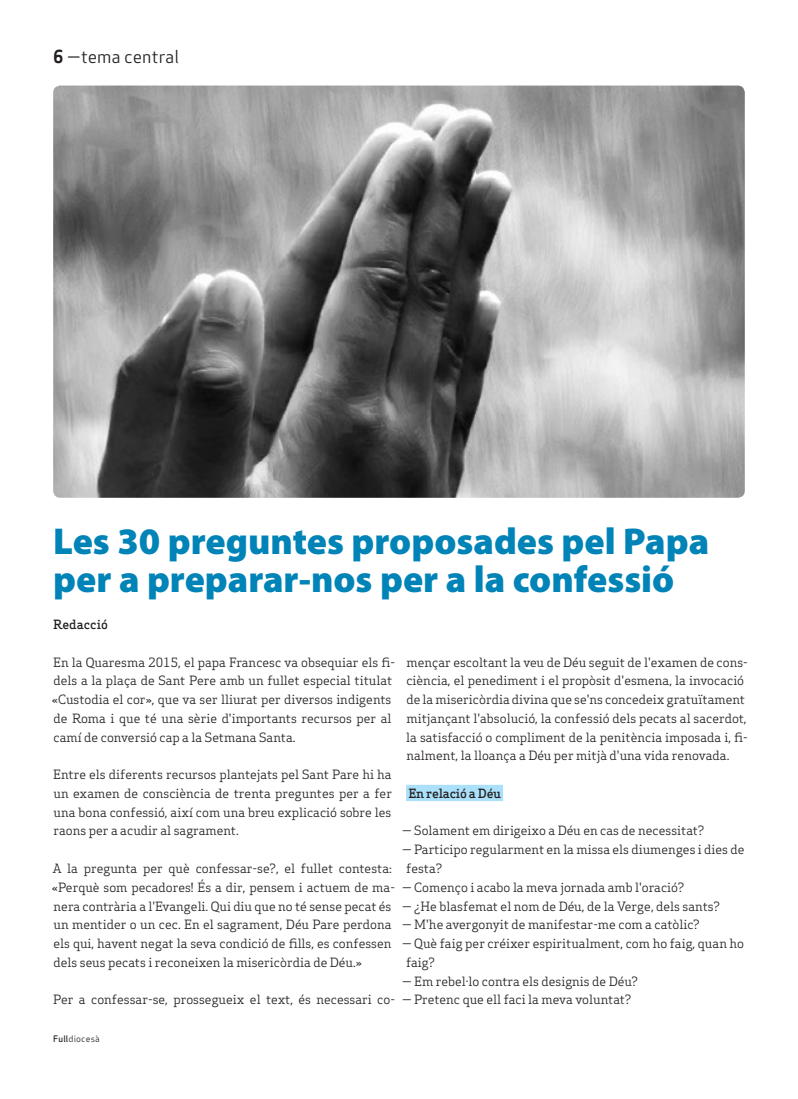
<style>
.page{position:relative;width:798px;height:1099px;background:#fff}
.page>*{position:absolute;margin:0;border:0;box-sizing:border-box;transform-origin:0 0}
.Titulars{font:900 37.5px/37.5px "Myriad Pro";color:#0083b6}
.Capçalera{font:17.5px "Apex Sans Book T";color:#231f20}
.Text_General{font:12.5px/18.8px "Apex Serif";color:#231f20}
.Text_General-2{font:500 12.5px "Apex Serif";letter-spacing:-.02em;color:#231f20}
.Autors{font:500 12.5px "Apex Serif";color:#231f20}
.Data_Peu{font:8.75px "Apex Sans Book T";letter-spacing:.02em;color:#231f20}
.s1{font-family:"Apex Sans Bold T"}
.s2{font-family:"Apex Sans Medium T"}
</style>
<div class="page">
<div style="left:406px;top:784px;width:97px;height:17px;background:#aae0f9"></div>
<img style="left:53px;top:86px;width:691px;height:412px">
<p class="Capçalera" style="left:53px;top:46px;width:127px"><span class="s1">6</span> —tema central</p>
<p class="Titulars" style="left:53px;top:521px;width:657px">Les 30 preguntes proposades pel Papa per a preparar-nos per a la confessió</p>
<p class="Autors" style="left:53px;top:616px;width:56px">Redacció</p>
<p class="Text_General" style="left:52px;top:652px;width:344px">En la Quaresma 2015, el papa Francesc va obsequiar els fi&shy;dels a la plaça de Sant Pere amb un fullet especial titulat «Custodia el cor», que va ser lliurat per diversos indigents de Roma i que té una sèrie d'importants recursos per al camí de conversió cap a la Setmana Santa.</p>
<p class="Text_General" style="left:53px;top:765px;width:340px;text-align:justify">Entre els diferents recursos plantejats pel Sant Pare hi ha un examen de consciència de trenta preguntes per a fer una bona confessió, així com una breu explicació sobre les raons per a acudir al sagrament.</p>
<p class="Text_General" style="left:52px;top:858px;width:344px">A la pregunta per què confessar-se?, el fullet contesta: «Perquè som pecadores! És a dir, pensem i actuem de ma&shy;nera contrària a l'Evangeli. Qui diu que no té sense pecat és un mentider o un cec. En el sagrament, Déu Pare perdona els qui, havent negat la seva condició de fills, es confessen dels seus pecats i reconeixen la misericòrdia de Déu.»</p>
<p class="Text_General" style="left:53px;top:990px;width:343px">Per a confessar-se, prossegueix el text, és necessari co-</p>
<p class="Text_General" style="left:406px;top:652px;width:343px">mençar escoltant la veu de Déu seguit de l'examen de cons&shy;ciència, el penediment i el propòsit d'esmena, la invocació de la misericòrdia divina que se'ns concedeix gratuïtament mitjançant l'absolució, la confessió dels pecats al sacerdot, la satisfacció o compliment de la penitència imposada i, fi&shy;nalment, la lloança a Déu per mitjà d'una vida renovada.</p>
<p class="Text_General-2" style="left:408px;top:785px;width:94px">En relació a Déu</p>
<p class="Text_General" style="left:402px;top:821px;width:304px">— Solament em dirigeixo a Déu en cas de necessitat?</p>
<p class="Text_General" style="left:406px;top:840px;width:339px;text-indent:-4px">— Participo regularment en la missa els diumenges i dies de festa?</p>
<p class="Text_General" style="left:402px;top:877px;width:284px">— Començo i acabo la meva jornada amb l'oració?</p>
<p class="Text_General" style="left:402px;top:896px;width:319px">— ¿He blasfemat el nom de Déu, de la Verge, dels sants?</p>
<p class="Text_General" style="left:402px;top:915px;width:299px">— M'he avergonyit de manifestar-me com a catòlic?</p>
<p class="Text_General" style="left:406px;top:933px;width:339px;text-indent:-4px">— Què faig per créixer espiritualment, com ho faig, quan ho faig?</p>
<p class="Text_General" style="left:402px;top:971px;width:237px">— Em rebel·lo contra els designis de Déu?</p>
<p class="Text_General" style="left:402px;top:990px;width:231px">— Pretenc que ell faci la meva voluntat?</p>
<p class="Data_Peu" style="left:53px;top:1032px;width:48px"><span class="s2">Full</span>diocesà</p>
</div>
